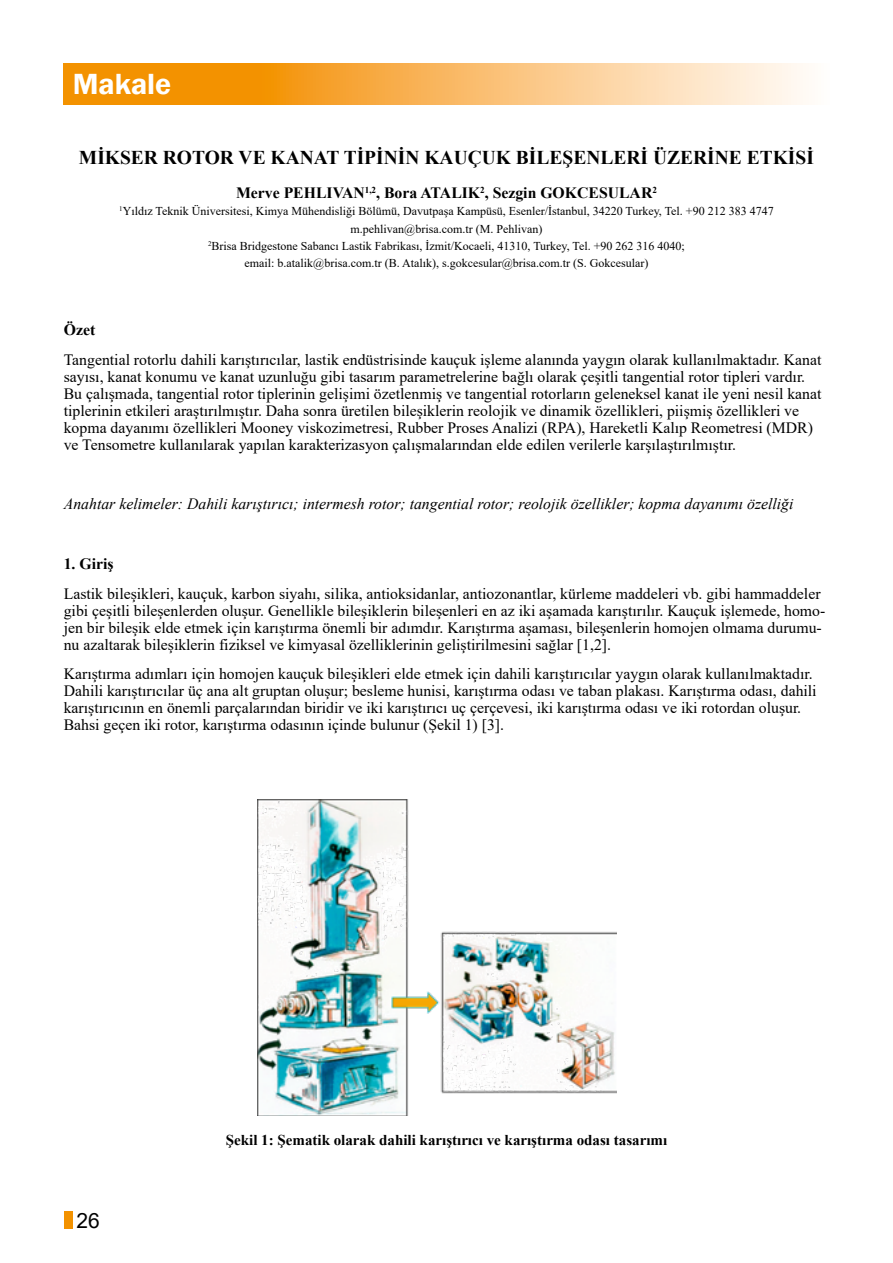
<style>
.page{position:relative;width:893px;height:1263px;background:#fff}
.page>*{position:absolute;margin:0;border:0;box-sizing:border-box;transform-origin:0 0}
.t1{font:600 30px "Franklin Gothic";color:#fff}
.t2{font:21px "Arial";color:#000}
.t3{font:700 19.5px "Times New Roman";color:#000}
.t4{font:15.75px/17px "Times New Roman";color:#000}
.t5{font:italic 15.75px "Times New Roman";color:#000}
.t6{font:700 15.75px "Times New Roman";color:#000}
.t7{font:700 15px "Times New Roman";color:#000}
.t8{font:12px/17.2px "Times New Roman";color:#000;text-align:center}
</style>
<div class="page">
<div style="left:64px;top:1212px;width:8px;height:17px;background:#f39200"></div>
<svg style="left:64px;top:64px;width:742px;height:41px;background:#f8b85f"></svg>
<img style="left:258px;top:799px;width:359px;height:317px">
<h1 class="t1" style="left:73px;top:66px;width:100px">Makale</h1>
<p class="t3" style="left:79px;top:144px;width:736px">MİKSER ROTOR VE KANAT TİPİNİN KAUÇUK BİLEŞENLERİ ÜZERİNE ETKİSİ</p>
<p class="t6" style="left:236px;top:182px;width:422px">Merve PEHLIVAN<sup>1,2</sup>, Bora ATALIK<sup>2</sup>, Sezgin GOKCESULAR<sup>2</sup></p>
<p class="t8" style="left:119px;top:202px;width:656px"><sup>1</sup>Yıldız Teknik Üniversitesi, Kimya Mühendisliği Bölümü, Davutpaşa Kampüsü, Esenler/İstanbul, 34220 Turkey, Tel. +90 212 383 4747 m.pehlivan@brisa.com.tr (M. Pehlivan)<br><sup>2</sup>Brisa Bridgestone Sabancı Lastik Fabrikası, İzmit/Kocaeli, 41310, Turkey, Tel. +90 262 316 4040;<br>email: b.atalik@brisa.com.tr (B. Atalık), s.gokcesular@brisa.com.tr (S. Gokcesular)</p>
<p class="t6" style="left:64px;top:318px;width:33px">Özet</p>
<p class="t4" style="left:64px;top:350px;width:759px">Tangential rotorlu dahili karıştırıcılar, lastik endüstrisinde kauçuk işleme alanında yaygın olarak kullanılmaktadır. Kanat sayısı, kanat konumu ve kanat uzunluğu gibi tasarım parametrelerine bağlı olarak çeşitli tangential rotor tipleri vardır.<br>Bu çalışmada, tangential rotor tiplerinin gelişimi özetlenmiş ve tangential rotorların geleneksel kanat ile yeni nesil kanat tiplerinin etkileri araştırılmıştır. Daha sonra üretilen bileşiklerin reolojik ve dinamik özellikleri, piişmiş özellikleri ve kopma dayanımı özellikleri Mooney viskozimetresi, Rubber Proses Analizi (RPA), Hareketli Kalıp Reometresi (MDR) ve Tensometre kullanılarak yapılan karakterizasyon çalışmalarından elde edilen verilerle karşılaştırılmıştır.</p>
<p class="t5" style="left:64px;top:493px;width:731px">Anahtar kelimeler: Dahili karıştırıcı; intermesh rotor; tangential rotor; reolojik özellikler; kopma dayanımı özelliği</p>
<p class="t6" style="left:64px;top:552px;width:51px">1. Giriş</p>
<p class="t4" style="left:64px;top:584px;width:763px">Lastik bileşikleri, kauçuk, karbon siyahı, silika, antioksidanlar, antiozonantlar, kürleme maddeleri vb. gibi hammaddeler gibi çeşitli bileşenlerden oluşur. Genellikle bileşiklerin bileşenleri en az iki aşamada karıştırılır. Kauçuk işlemede, homo&shy;jen bir bileşik elde etmek için karıştırma önemli bir adımdır. Karıştırma aşaması, bileşenlerin homojen olmama durumu&shy;nu azaltarak bileşiklerin fiziksel ve kimyasal özelliklerinin geliştirilmesini sağlar [1,2].</p>
<p class="t4" style="left:64px;top:665px;width:754px">Karıştırma adımları için homojen kauçuk bileşikleri elde etmek için dahili karıştırıcılar yaygın olarak kullanılmaktadır.<br>Dahili karıştırıcılar üç ana alt gruptan oluşur; besleme hunisi, karıştırma odası ve taban plakası. Karıştırma odası, dahili karıştırıcının en önemli parçalarından biridir ve iki karıştırıcı uç çerçevesi, iki karıştırma odası ve iki rotordan oluşur.<br>Bahsi geçen iki rotor, karıştırma odasının içinde bulunur (Şekil 1) [3].</p>
<h2 class="t2" style="left:77px;top:1206px;width:25px">26</h2>
<p class="t7" style="left:226px;top:1129px;width:443px">Şekil 1: Şematik olarak dahili karıştırıcı ve karıştırma odası tasarımı</p>
</div>
